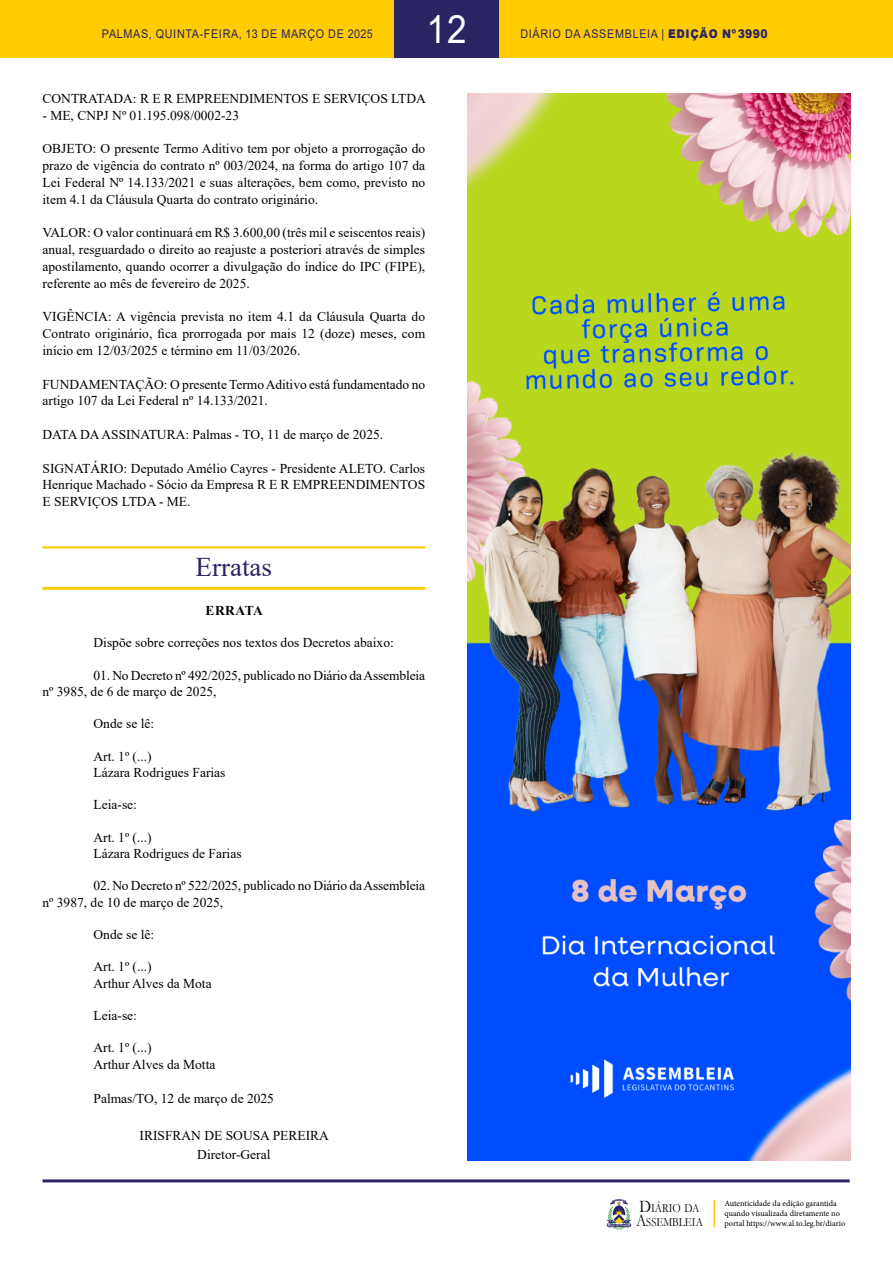
<style>
.page{position:relative;width:893px;height:1263px;background:#fff}
.page>*{position:absolute;margin:0;border:0;box-sizing:border-box;transform-origin:0 0}
.t1{font:39px "Arial";color:#fff;scale:.9 1}
.t2{font:27px "Times New Roman";color:#2b2464}
.t3{font:13.5px/16.8px "Times New Roman";color:#000}
.t4{font:700 13.5px "Times New Roman";letter-spacing:.035em;color:#000}
.t5{font:12.45px/14px "Garamond";color:#000;scale:.85 1}
.t6{font:12px "Arial";letter-spacing:.065em;color:#2b2464;scale:.9 1}
.t7{font:8.25px/9.9px "Minion Pro";color:#000}
.s1{font-weight:900}
.s2{font-size:17.85px}
</style>
<div class="page">
<div style="left:0;top:0;width:893px;height:58px;background:#fc0"></div>
<hr style="left:43px;top:1179px;width:807px;height:3px;background:#2b2464">
<svg style="left:606px;top:1199px;width:26px;height:31px"></svg>
<div style="left:394px;top:0;width:105px;height:58px;background:#2b2464"></div>
<hr style="left:713px;top:1200px;width:2px;height:27px;background:#fc0">
<hr style="left:43px;top:546px;width:382px;height:2px;background:#fc0">
<hr style="left:43px;top:587px;width:382px;height:3px;background:#fc0">
<img style="left:468px;top:94px;width:382px;height:1067px">
<h1 class="t1" style="left:426px;top:2px;width:46px">12</h1>
<p class="t6" style="left:102px;top:25px;width:302px">PALMAS, QUINTA-FEIRA, 13 DE MARÇO DE 2025</p>
<p class="t6" style="left:520px;top:25px;width:276px">DIÁRIO DA ASSEMBLEIA | <span class="s1">EDIÇÃO Nº3990</span></p>
<p class="t3" style="left:43px;top:90px;width:385px">CONTRATADA: R E R EMPREENDIMENTOS E SERVIÇOS LTDA</p>
<p class="t3" style="left:43px;top:106px;width:198px">- ME, CNPJ Nº 01.195.098/0002-23</p>
<p class="t3" style="left:43px;top:140px;width:384px;text-align:justify">OBJETO: O presente Termo Aditivo tem por objeto a prorrogação do prazo de vigência do contrato nº 003/2024, na forma do artigo 107 da Lei Federal Nº 14.133/2021 e suas alterações, bem como, previsto no item 4.1 da Cláusula Quarta do contrato originário.</p>
<p class="t3" style="left:43px;top:224px;width:384px;text-align:justify">VALOR: O valor continuará em R$ 3.600,00 (três mil e seiscentos reais) anual, resguardado o direito ao reajuste a posteriori através de simples apostilamento, quando ocorrer a divulgação do índice do IPC (FIPE), referente ao mês de fevereiro de 2025.</p>
<p class="t3" style="left:43px;top:308px;width:384px;text-align:justify">VIGÊNCIA: A vigência prevista no item 4.1 da Cláusula Quarta do Contrato originário, fica prorrogada por mais 12 (doze) meses, com início em 12/03/2025 e término em 11/03/2026.</p>
<p class="t3" style="left:43px;top:375px;width:384px">FUNDAMENTAÇÃO: O presente Termo Aditivo está fundamentado no artigo 107 da Lei Federal nº 14.133/2021.</p>
<p class="t3" style="left:43px;top:426px;width:342px">DATA DA ASSINATURA: Palmas - TO, 11 de março de 2025.</p>
<p class="t3" style="left:43px;top:459px;width:384px;text-align:justify">SIGNATÁRIO: Deputado Amélio Cayres - Presidente ALETO. Carlos Henrique Machado - Sócio da Empresa R E R EMPREENDIMENTOS E SERVIÇOS LTDA - ME.</p>
<h2 class="t2" style="left:196px;top:548px;width:78px">Erratas</h2>
<p class="t4" style="left:206px;top:601px;width:59px">ERRATA</p>
<p class="t3" style="left:94px;top:634px;width:302px">Dispõe sobre correções nos textos dos Decretos abaixo:</p>
<p class="t3" style="left:43px;top:667px;width:384px;line-height:16.2px;text-indent:51px">01. No Decreto nº 492/2025, publicado no Diário da Assembleia nº 3985, de 6 de março de 2025,</p>
<p class="t3" style="left:94px;top:715px;width:62px">Onde se lê:</p>
<p class="t3" style="left:94px;top:748px;width:133px;line-height:16.2px">Art. 1º (...)<br>Lázara Rodrigues Farias</p>
<p class="t3" style="left:94px;top:796px;width:45px">Leia-se:</p>
<p class="t3" style="left:94px;top:829px;width:150px;line-height:16.2px">Art. 1º (...)<br>Lázara Rodrigues de Farias</p>
<p class="t3" style="left:43px;top:877px;width:384px;line-height:16.2px;text-indent:51px">02. No Decreto nº 522/2025, publicado no Diário da Assembleia nº 3987, de 10 de março de 2025,</p>
<p class="t3" style="left:94px;top:926px;width:62px">Onde se lê:</p>
<p class="t3" style="left:94px;top:958px;width:120px;line-height:16.2px">Art. 1º (...)<br>Arthur Alves da Mota</p>
<p class="t3" style="left:94px;top:1007px;width:45px">Leia-se:</p>
<p class="t3" style="left:94px;top:1039px;width:123px;line-height:16.2px">Art. 1º (...)<br>Arthur Alves da Motta</p>
<p class="t3" style="left:94px;top:1090px;width:182px">Palmas/TO, 12 de março de 2025</p>
<p class="t3" style="left:140px;top:1126px;width:191px;line-height:18.5px;text-align:center">IRISFRAN DE SOUSA PEREIRA<br>Diretor-Geral</p>
<p class="t5" style="left:636px;top:1201px;width:80px"><span class="s2">D</span>IÁRIO DA<br><span class="s2">A</span>SSEMBLEIA</p>
<p class="t7" style="left:724px;top:1199px;width:122px">Autenticidade da edição garantida quando visualizada diretamente no portal https://www.al.to.leg.br/diario</p>
</div>
